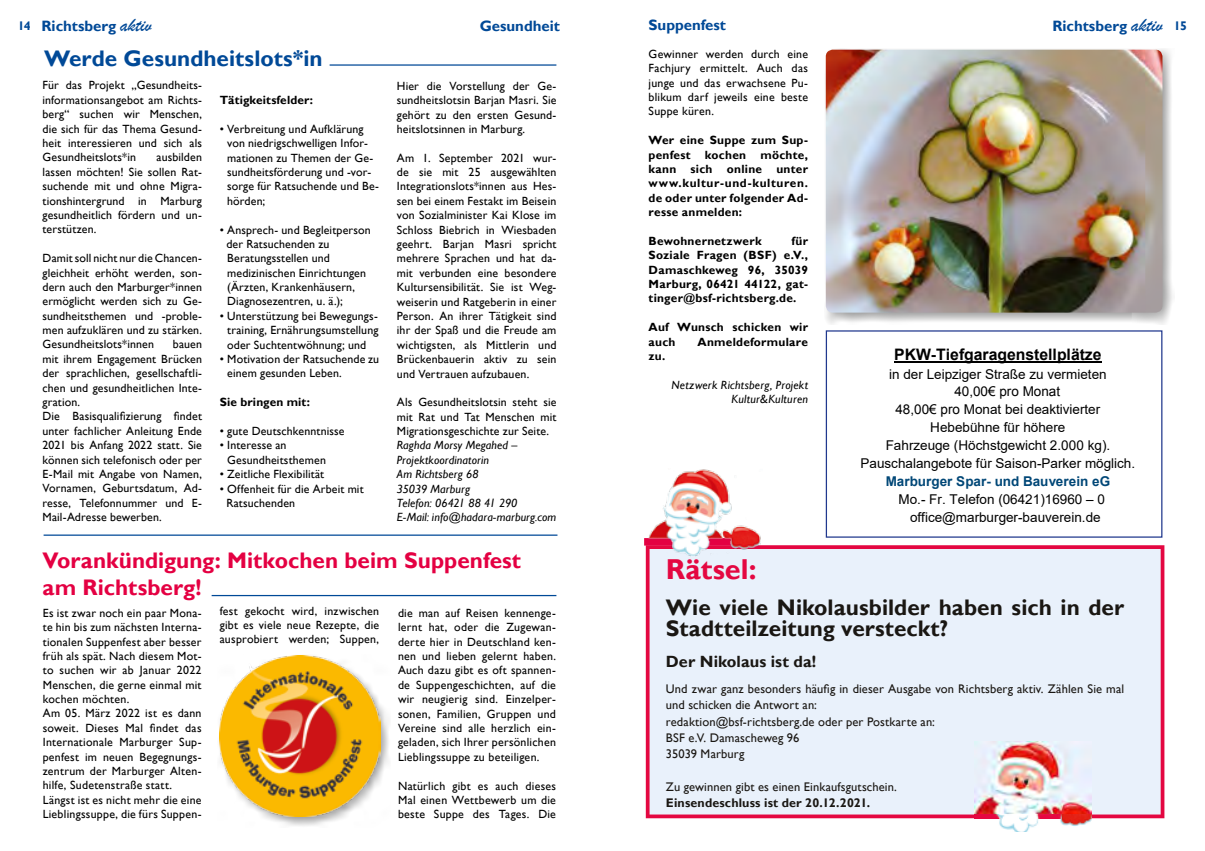
<style>
.page{position:relative;width:1205px;height:851px;background:#fff}
.page>*{position:absolute;margin:0;border:0;box-sizing:border-box;transform-origin:0 0}
.t1{font:700 28.75px "Gill Sans";letter-spacing:.005em;color:#e40741}
.t2{font:700 22.5px/21.2px "Gill Sans";color:#1a1713}
.t3{font:700 22.5px/27px "Gill Sans";color:#e40042}
.t4{font:700 22.5px "Gill Sans";color:#004997}
.t5{font:700 16.25px "Gill Sans";letter-spacing:.005em;color:#1a1713}
.t6{font:700 15.75px "Arial";color:#000}
.t7{font:700 15px "Gill Sans";color:#004997}
.t8{font:13.5px "Arial";color:#000}
.t9{font:700 13.5px "Arial";color:#004777}
.t10{font:13.5px "Arial";color:#000}
.t11{font:12.5px/16.2px "Gill Sans";letter-spacing:.01em;color:#1a1713}
.t12{font:700 12.5px "Gill Sans";letter-spacing:.01em;color:#1a1713}
.t13{font:11.88px/14.4px "Gill Sans";letter-spacing:.015em;color:#000;text-align:justify}
.t14{font:700 11.88px/14.4px "Gill Sans";letter-spacing:.02em;color:#000;text-align:justify}
.t15{font:italic 11.88px/14.4px "Gill Sans";letter-spacing:.015em;color:#000}
.s1{font-size:12.5px}
.s2{font-family:"Brush Script";font-weight:400;font-size:20px}
.s3{font-style:inherit}
</style>
<div class="page">
<div style="left:826px;top:330px;width:336px;height:207px;background:#fff;border:1px solid #20388e"></div>
<div style="left:218px;top:654px;width:173px;height:173px;background:#000;opacity:.35"></div>
<img style="left:219px;top:655px;width:161px;height:161px">
<hr style="left:330px;top:64px;width:226px;height:2px;background:#004997">
<hr style="left:212px;top:595px;width:344px;height:1px;background:#004997">
<hr style="left:44px;top:534px;width:513px;height:1px;background:#004997">
<div style="left:824px;top:48px;width:350px;height:276px;background:#000;opacity:.35"></div>
<img style="left:826px;top:50px;width:336px;height:262px">
<div style="left:646px;top:545px;width:518px;height:273px;background:#e9f1fb"></div>
<img style="left:974px;top:741px;width:117px;height:90px">
<hr style="left:894px;top:361px;width:207px;height:2px;background:#000">
<svg style="left:644px;top:538px;width:4px;height:7px"></svg>
<img style="left:648px;top:469px;width:114px;height:87px">
<p class="t7" style="left:18px;top:17px;width:135px"><span class="s1">14</span> Richtsberg <span class="s2">aktiv</span></p>
<p class="t7" style="left:480px;top:17px;width:82px">Gesundheit</p>
<p class="t7" style="left:648px;top:16px;width:79px">Suppenfest</p>
<p class="t7" style="left:1052px;top:17px;width:136px">Richtsberg <span class="s2">aktiv</span> <span class="s1">15</span></p>
<h2 class="t4" style="left:44px;top:45px;width:280px">Werde Gesundheitslots*in</h2>
<p class="t13" style="left:43px;top:78px;width:161px">Für das Projekt „Gesundheits&shy;informationsangebot am Richts&shy;berg“ suchen wir Menschen, die sich für das Thema Gesund&shy;heit interessieren und sich als Gesundheitslots*in</p>
<p class="t13" style="left:648px;top:47px;width:161px">Gewinner werden durch eine Fachjury ermittelt. Auch das junge und das erwachsene Pu&shy;blikum darf jeweils eine beste Suppe küren.</p>
<p class="t14" style="left:648px;top:133px;width:161px">Wer eine Suppe zum Sup&shy;penfest kochen möchte, kann sich online unter www.kultur-und-kulturen. de oder unter folgender Ad&shy;resse anmelden:</p>
<p class="t14" style="left:648px;top:234px;width:115px">Bewohnernetzwerk</p>
<p class="t13" style="left:397px;top:79px;width:161px">Hier die Vorstellung der Ge&shy;sundheitslotsin Barjan Masri. Sie gehört zu den ersten Gesund&shy;heitslotsinnen in Marburg.</p>
<p class="t13" style="left:397px;top:151px;width:161px">Am 1. September 2021 wur&shy;de sie mit 25 ausgewählten Integrationslots*innen aus Hes&shy;sen bei einem Festakt im Beisein von Sozialminister Kai Klose im Schloss Biebrich in Wiesbaden geehrt. Barjan Masri spricht mehrere Sprachen und hat da&shy;mit verbunden eine besondere Kultursensibilität. Sie ist Weg&shy;weiserin und Ratgeberin in einer Person. An ihrer Tätigkeit sind ihr der Spaß und die Freude am wichtigsten, als Mittlerin und Brückenbauerin aktiv zu sein und Vertrauen aufzubauen.</p>
<p class="t13" style="left:397px;top:395px;width:161px">Als Gesundheitslotsin steht sie mit Rat und Tat Menschen mit Migrationsgeschichte zur Seite.</p>
<p class="t15" style="left:397px;top:438px;width:161px">Raghda Morsy Megahed –<br>Projektkoordinatorin<br>Am Richtsberg 68<br>35039 Marburg<br>Telefon: 06421 88 41 290<br>E-Mail: info@hadara-marburg.com</p>
<p class="t14" style="left:220px;top:93px;width:95px">Tätigkeitsfelder:</p>
<p class="t13" style="left:227px;top:122px;width:153px;text-align:left;text-indent:-8px">• Verbreitung und Aufklärung von niedrigschwelligen Infor&shy;mationen zu Themen der Ge&shy;sundheitsförderung und -vor&shy;sorge für Ratsuchende und Be&shy;hörden;</p>
<p class="t13" style="left:226px;top:222px;width:146px;text-align:left;text-indent:-7px">• Ansprech- und Begleitperson der Ratsuchenden zu<br>Beratungsstellen und medizinischen Einrichtungen (Ärzten, Krankenhäusern,<br>Diagnosezentren, u. ä.);</p>
<p class="t13" style="left:227px;top:309px;width:153px;text-indent:-8px">• Unterstützung bei Bewegungs&shy;training, Ernährungsumstellung oder Suchtentwöhnung; und</p>
<p class="t13" style="left:227px;top:352px;width:153px;text-indent:-8px">• Motivation der Ratsuchende zu einem gesunden Leben.</p>
<p class="t14" style="left:220px;top:395px;width:92px">Sie bringen mit:</p>
<p class="t13" style="left:220px;top:424px;width:126px">• gute Deutschkenntnisse</p>
<p class="t13" style="left:227px;top:438px;width:100px;text-indent:-8px">• Interesse an<br>Gesundheitsthemen</p>
<p class="t13" style="left:220px;top:467px;width:106px">• Zeitliche Flexibilität</p>
<p class="t13" style="left:226px;top:481px;width:139px;text-indent:-7px">• Offenheit für die Arbeit mit<br>Ratsuchenden</p>
<p class="t13" style="left:43px;top:150px;width:161px;text-indent:114px">ausbilden lassen möchten! Sie sollen Rat&shy;suchende mit und ohne Migra&shy;tionshintergrund in Marburg gesundheitlich fördern und un&shy;terstützen.</p>
<p class="t13" style="left:43px;top:251px;width:161px">Damit soll nicht nur die Chancen&shy;gleichheit erhöht werden, son&shy;dern auch den Marburger*innen ermöglicht werden sich zu Ge&shy;sundheitsthemen und -proble&shy;men aufzuklären und zu stärken.<br>Gesundheitslots*innen</p>
<p class="t14" style="left:648px;top:234px;width:161px;text-indent:143px">für Soziale Fragen (BSF) e.V., Damaschkeweg 96, 35039<br>Marburg, 06421 44122, gat&shy;tinger@bsf-richtsberg.de.</p>
<p class="t14" style="left:648px;top:320px;width:161px">Auf Wunsch schicken wir auch</p>
<p class="t14" style="left:697px;top:335px;width:112px">Anmeldeformulare</p>
<p class="t13" style="left:43px;top:337px;width:161px;text-align:left;text-indent:130px">bauen mit ihrem Engagement Brücken der sprachlichen, gesellschaftli&shy;chen und gesundheitlichen Inte&shy;gration.<br>Die Basisqualifizierung findet unter fachlicher Anleitung Ende<br>2021 bis Anfang 2022 statt. Sie können sich telefonisch oder per<br>E-Mail mit Angabe von Namen,<br>Vornamen, Geburtsdatum, Ad&shy;resse, Telefonnummer und E-<br>Mail-Adresse bewerben.</p>
<h3 class="t6" style="left:894px;top:343px;width:209px">PKW-Tiefgaragenstellplätze</h3>
<p class="t8" style="left:889px;top:364px;width:219px">in der Leipziger Straße zu vermieten</p>
<p class="t10" style="left:954px;top:383px;width:107px">40,00€ pro Monat</p>
<p class="t8" style="left:895px;top:400px;width:206px"><span class="s3">48,00€ pro M</span>onat bei deaktivierter</p>
<p class="t8" style="left:930px;top:418px;width:137px">Hebebühne für höhere</p>
<p class="t8" style="left:886px;top:436px;width:226px">Fahrzeuge (Höchstgewicht 2.000 kg).</p>
<p class="t8" style="left:860px;top:454px;width:276px">Pauschalangebote für Saison-Parker möglich.</p>
<p class="t9" style="left:886px;top:471px;width:226px">Marburger Spar- und Bauverein eG</p>
<p class="t8" style="left:898px;top:489px;width:208px">Mo.- Fr. Telefon (06421)16960 <span class="s3">–</span> 0</p>
<p class="t8" style="left:910px;top:507px;width:192px">office@marburger-bauverein.de</p>
<p class="t14" style="left:648px;top:349px;width:18px">zu.</p>
<p class="t15" style="left:671px;top:378px;width:138px;text-align:right">Netzwerk Richtsberg, Projekt<br>Kultur&amp;Kulturen</p>
<h2 class="t3" style="left:43px;top:547px;width:480px">Vorankündigung: Mitkochen beim Suppenfest am Richtsberg!</h2>
<p class="t13" style="left:220px;top:603px;width:161px">fest gekocht wird, inzwischen gibt es viele neue Rezepte, die ausprobiert werden; Suppen,</p>
<p class="t13" style="left:43px;top:605px;width:160px;text-align:left">Es ist zwar noch ein paar Mona&shy;te hin bis zum nächsten Interna&shy;tionalen Suppenfest aber besser früh als spät. Nach diesem Mot&shy;to suchen wir ab Januar 2022<br>Menschen, die gerne einmal mit kochen möchten.<br>Am 05. März 2022 ist es dann soweit. Dieses Mal findet das<br>Internationale Marburger Sup&shy;penfest im neuen Begegnungs&shy;zentrum der Marburger Alten&shy;hilfe, Sudetenstraße statt.<br>Längst ist es nicht mehr die eine<br>Lieblingssuppe, die fürs Suppen-</p>
<p class="t13" style="left:398px;top:605px;width:159px">die man auf Reisen kennenge&shy;lernt hat, oder die Zugewan&shy;derte hier in Deutschland ken&shy;nen und lieben gelernt haben.<br>Auch dazu gibt es oft spannen&shy;de Suppengeschichten, auf die wir neugierig sind. Einzelper&shy;sonen, Familien, Gruppen und Vereine sind alle herzlich ein&shy;geladen, sich Ihrer persönlichen Lieblingssuppe zu beteiligen.</p>
<p class="t13" style="left:398px;top:778px;width:159px">Natürlich gibt es auch dieses Mal einen Wettbewerb um die beste Suppe des Tages. Die</p>
<h1 class="t1" style="left:666px;top:552px;width:92px">Rätsel:</h1>
<h2 class="t2" style="left:666px;top:597px;width:460px">Wie viele Nikolausbilder haben sich in der<br>Stadtteilzeitung versteckt?</h2>
<h3 class="t5" style="left:666px;top:651px;width:152px">Der Nikolaus ist da!</h3>
<p class="t11" style="left:666px;top:681px;width:460px">Und zwar ganz besonders häufig in dieser Ausgabe von Richtsberg aktiv. Zählen Sie mal und schicken die Antwort an:<br>redaktion@bsf-richtsberg.de oder per Postkarte an:<br>BSF e.V. Damascheweg 96<br>35039 Marburg</p>
<p class="t11" style="left:666px;top:778px;width:233px">Zu gewinnen gibt es einen Einkaufsgutschein.</p>
<p class="t12" style="left:666px;top:795px;width:206px">Einsendeschluss ist der 20.12.2021.</p>
</div>
